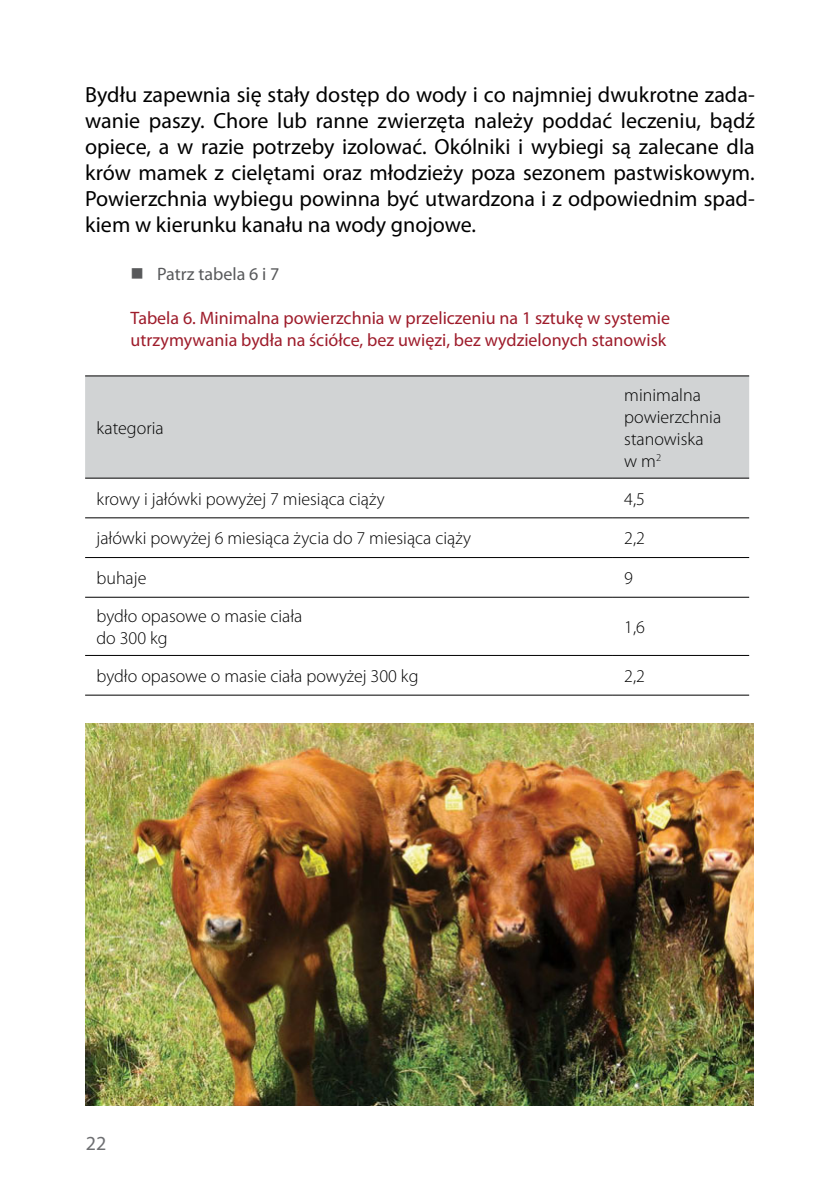
<style>
.page{position:relative;width:840px;height:1191px;background:#fff}
.page>*{position:absolute;margin:0;border:0;box-sizing:border-box;transform-origin:0 0}
._00TEKST{font:22px/26px "Myriad Pro";color:#000;text-align:justify}
.t1{font:20px "Myriad Pro";color:#6d6e71}
.tabela{font:300 18px/22px "Myriad Pro";color:#000}
.tabela_tytul{font:18px/22px "Myriad Pro";color:#9e1c2b}
.patrz_tabela{font:18px "Myriad Pro";color:#58595b}
</style>
<div class="page">
<div style="left:85px;top:376px;width:663px;height:102px;background:#d1d3d4"></div>
<hr style="left:85px;top:375px;width:527px;height:1px;background:#000">
<hr style="left:612px;top:375px;width:136px;height:1px;background:#000">
<hr style="left:85px;top:478px;width:527px;height:1px;background:#000">
<hr style="left:612px;top:478px;width:136px;height:1px;background:#000">
<hr style="left:85px;top:517px;width:527px;height:1px;background:#000">
<hr style="left:612px;top:517px;width:136px;height:1px;background:#000">
<hr style="left:85px;top:557px;width:527px;height:1px;background:#000">
<hr style="left:612px;top:557px;width:136px;height:1px;background:#000">
<hr style="left:85px;top:597px;width:527px;height:1px;background:#000">
<hr style="left:612px;top:597px;width:136px;height:1px;background:#000">
<hr style="left:85px;top:655px;width:527px;height:1px;background:#000">
<hr style="left:612px;top:655px;width:136px;height:1px;background:#000">
<hr style="left:85px;top:695px;width:527px;height:1px;background:#000">
<hr style="left:612px;top:695px;width:136px;height:1px;background:#000">
<img style="left:86px;top:723px;width:667px;height:383px">
<p class="_00TEKST" style="left:85px;top:81px;width:670px">Bydłu zapewnia się stały dostęp do wody i co najmniej dwukrotne zada&shy;wanie paszy. Chore lub ranne zwierzęta należy poddać leczeniu, bądź opiece, a w razie potrzeby izolować. Okólniki i wybiegi są zalecane dla krów mamek z cielętami oraz młodzieży poza sezonem pastwiskowym.<br>Powierzchnia wybiegu powinna być utwardzona i z odpowiednim spad&shy;kiem w kierunku kanału na wody gnojowe.</p>
<p class="patrz_tabela" style="left:157px;top:262px;width:124px">Patrz tabela 6 i 7</p>
<p class="tabela_tytul" style="left:130px;top:306px;width:540px">Tabela 6. Minimalna powierzchnia w przeliczeniu na 1 sztukę w systemie utrzymywania bydła na ściółce, bez uwięzi, bez wydzielonych stanowisk</p>
<p class="tabela" style="left:96px;top:416px;width:69px">kategoria</p>
<p class="tabela" style="left:624px;top:383px;width:98px">minimalna powierzchnia stanowiska w m<sup>2</sup></p>
<p class="tabela" style="left:96px;top:487px;width:289px">krowy i jałówki powyżej 7 miesiąca ciąży</p>
<p class="tabela" style="left:624px;top:487px;width:22px">4,5</p>
<p class="tabela" style="left:96px;top:527px;width:376px">jałówki powyżej 6 miesiąca życia do 7 miesiąca ciąży</p>
<p class="tabela" style="left:624px;top:527px;width:22px">2,2</p>
<p class="tabela" style="left:96px;top:567px;width:51px">buhaje</p>
<p class="tabela" style="left:624px;top:567px;width:10px">9</p>
<p class="tabela" style="left:96px;top:605px;width:207px">bydło opasowe o masie ciała</p>
<p class="tabela" style="left:96px;top:627px;width:73px">do 300 kg</p>
<p class="tabela" style="left:624px;top:616px;width:22px">1,6</p>
<p class="tabela" style="left:96px;top:665px;width:323px">bydło opasowe o masie ciała powyżej 300 kg</p>
<p class="tabela" style="left:624px;top:665px;width:22px">2,2</p>
<p class="t1" style="left:86px;top:1130px;width:22px">22</p>
</div>
